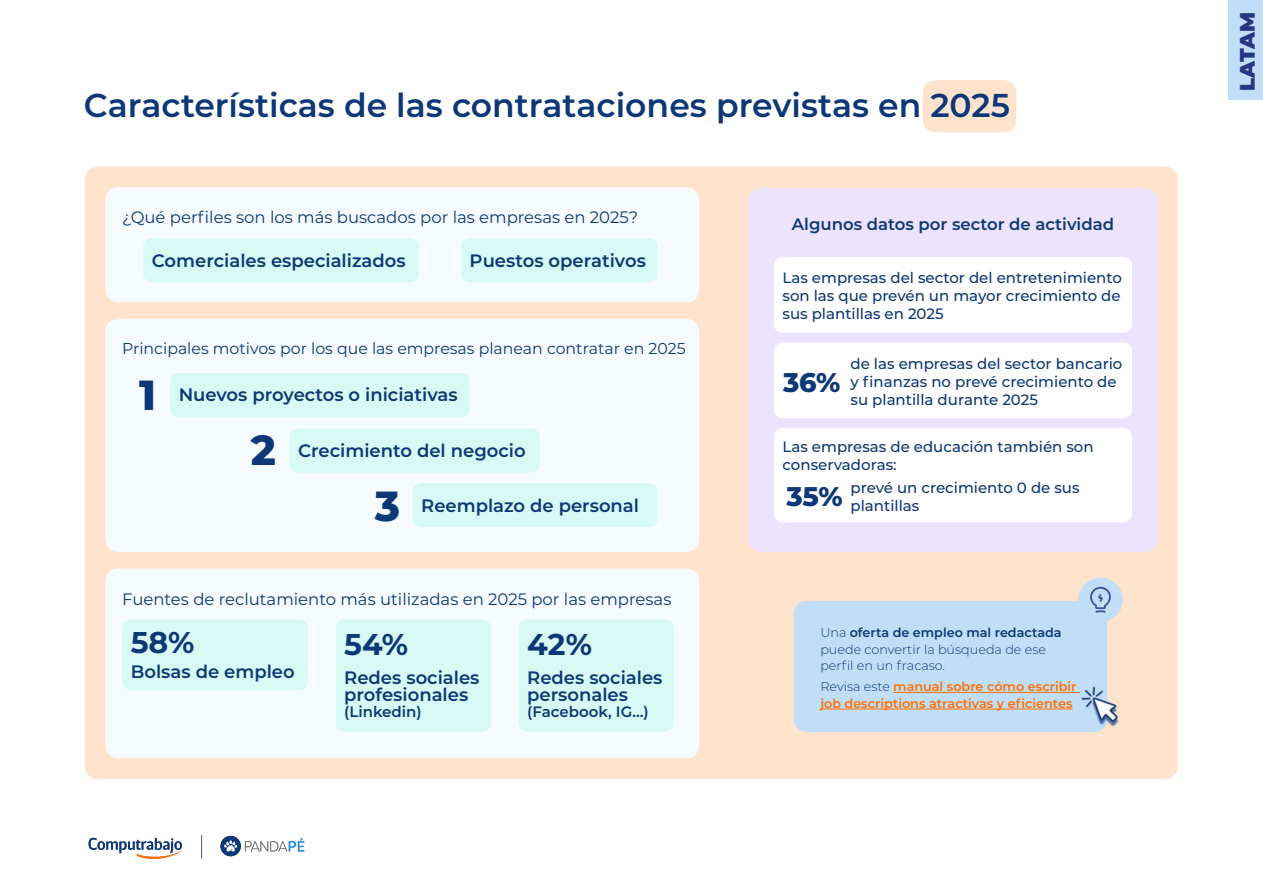
<style>
.page{position:relative;width:1263px;height:893px;background:#fff}
.page>*{position:absolute;margin:0;border:0;box-sizing:border-box;transform-origin:0 0}
.t1{font:800 42px "Montserrat";color:#0d3878}
.t2{font:600 33px "Montserrat";color:#0d3878}
.t3{font:700 30px "Montserrat";color:#0d3878}
.t4{font:800 27px "Montserrat";color:#0d3878}
.t5{font:900 21px "Montserrat";color:#283583}
.t6{font:600 18px/16.5px "Montserrat";color:#0d3878}
.t7{font:16.5px "Montserrat";color:#0d3878}
.t8{font:600 16.5px "Montserrat";color:#0d3878}
.t9{font:15.75px "Montserrat";color:#0d3878}
.t10{font:500 15px/18px "Montserrat";color:#0d3878}
.t11{font:600 15px "Montserrat";color:#0d3878}
.t12{font:300 12.75px/16.5px "Montserrat";color:#0d3878}
.t13{font:600 12.75px/16.5px "Montserrat";color:#ff7000}
.s1{font-weight:600}
.s2{font-weight:300;color:#0d3878}
</style>
<div class="page">
<div style="left:923px;top:80px;width:93px;height:52px;background:#ffe3cd;border-radius:13px"></div>
<div style="left:85px;top:166px;width:1093px;height:613px;background:#ffe3cd;border-radius:13px"></div>
<div style="left:794px;top:601px;width:313px;height:131px;background:#c0def8;border-radius:13px"></div>
<div style="left:105px;top:187px;width:594px;height:115px;background:#f6fbff;border-radius:13px"></div>
<div style="left:748px;top:188px;width:410px;height:364px;background:#ece4fe;border-radius:13px"></div>
<div style="left:105px;top:568px;width:594px;height:190px;background:#f6fbff;border-radius:13px"></div>
<div style="left:105px;top:319px;width:594px;height:233px;background:#f6fbff;border-radius:13px"></div>
<div style="left:143px;top:238px;width:276px;height:44px;background:#d8faf4;border-radius:9px"></div>
<div style="left:290px;top:428px;width:250px;height:45px;background:#d8faf4;border-radius:9px"></div>
<div style="left:170px;top:373px;width:300px;height:44px;background:#d8faf4;border-radius:9px"></div>
<div style="left:461px;top:238px;width:196px;height:44px;background:#d8faf4;border-radius:9px"></div>
<div style="left:774px;top:257px;width:358px;height:76px;background:#fff;border-radius:9px"></div>
<div style="left:774px;top:342px;width:358px;height:76px;background:#fff;border-radius:9px"></div>
<div style="left:774px;top:428px;width:358px;height:94px;background:#fff;border-radius:9px"></div>
<div style="left:122px;top:619px;width:186px;height:71px;background:#d8faf4;border-radius:9px"></div>
<div style="left:336px;top:619px;width:155px;height:113px;background:#d8faf4;border-radius:9px"></div>
<div style="left:519px;top:619px;width:155px;height:113px;background:#d8faf4;border-radius:9px"></div>
<div style="left:413px;top:483px;width:244px;height:44px;background:#d8faf4;border-radius:9px"></div>
<hr style="left:893px;top:692px;width:187px;height:1px;background:#ff7000">
<hr style="left:820px;top:709px;width:252px;height:1px;background:#ff7000">
<div style="left:1078px;top:578px;width:45px;height:44px;background:#c0def8;border-radius:50%"></div>
<svg style="left:1078px;top:577px;width:45px;height:36px"></svg>
<img style="left:1081px;top:684px;width:38px;height:43px">
<div style="left:1229px;top:0;width:34px;height:99px;background:#c0def8"></div>
<svg style="left:245px;top:838px;width:59px;height:13px"></svg>
<div style="left:220px;top:836px;width:21px;height:20px;background:#0d3878;border-radius:50%"></div>
<svg style="left:224px;top:840px;width:13px;height:12px"></svg>
<svg style="left:89px;top:838px;width:93px;height:21px"></svg>
<svg style="left:201px;top:835px;width:1px;height:23px"></svg>
<h2 class="t2" style="left:84px;top:82px;width:927px">Características de las contrataciones previstas en 2025</h2>
<p class="t7" style="left:122px;top:206px;width:517px">¿Qué perfiles son los más buscados por las empresas en 2025?</p>
<p class="t8" style="left:792px;top:213px;width:324px">Algunos datos por sector de actividad</p>
<p class="t6" style="left:152px;top:251px;width:256px">Comerciales especializados</p>
<p class="t6" style="left:470px;top:251px;width:178px">Puestos operativos</p>
<p class="t10" style="left:782px;top:268px;width:341px;text-align:justify">Las empresas del sector del entretenimiento son las que prevén un mayor crecimiento de sus plantillas en 2025</p>
<p class="t10" style="left:850px;top:354px;width:273px">de las empresas del sector bancario y finanzas no prevé crecimiento de su plantilla durante 2025</p>
<p class="t10" style="left:782px;top:437px;width:313px">Las empresas de educación también son conservadoras:</p>
<p class="t10" style="left:850px;top:478px;width:231px">prevé un crecimiento 0 de sus plantillas</p>
<p class="t9" style="left:122px;top:338px;width:565px">Principales motivos por los que las empresas planean contratar en 2025</p>
<h1 class="t1" style="left:139px;top:364px;width:19px">1</h1>
<h3 class="t4" style="left:783px;top:363px;width:59px">36%</h3>
<p class="t6" style="left:179px;top:386px;width:280px">Nuevos proyectos o iniciativas</p>
<h1 class="t1" style="left:251px;top:420px;width:27px">2</h1>
<p class="t6" style="left:298px;top:441px;width:229px">Crecimiento del negocio</p>
<h3 class="t4" style="left:786px;top:477px;width:58px">35%</h3>
<h1 class="t1" style="left:375px;top:475px;width:27px">3</h1>
<p class="t6" style="left:421px;top:496px;width:219px">Reemplazo de personal</p>
<p class="t7" style="left:122px;top:587px;width:551px">Fuentes de reclutamiento más utilizadas en 2025 por las empresas</p>
<h3 class="t3" style="left:131px;top:620px;width:65px">58%</h3>
<p class="t6" style="left:131px;top:663px;width:165px">Bolsas de empleo</p>
<h3 class="t3" style="left:344px;top:623px;width:65px">54%</h3>
<p class="t6" style="left:344px;top:669px;width:137px">Redes sociales profesionales</p>
<p class="t11" style="left:344px;top:701px;width:79px">(Linkedin)</p>
<h3 class="t3" style="left:527px;top:623px;width:66px">42%</h3>
<p class="t6" style="left:527px;top:669px;width:137px">Redes sociales personales</p>
<p class="t11" style="left:527px;top:701px;width:123px">(Facebook, IG…)</p>
<p class="t12" style="left:820px;top:624px;width:243px">Una <span class="s1">oferta de empleo mal redactada </span>puede convertir la búsqueda de ese perfil en un fracaso.</p>
<p class="t13" style="left:820px;top:678px;width:258px"><span class="s2">Revisa este</span> manual sobre cómo escribir job descriptions atractivas y eficientes</p>
<h3 class="t5" style="left:1231px;top:91px;width:81px;rotate:-90deg">LATAM</h3>
</div>
